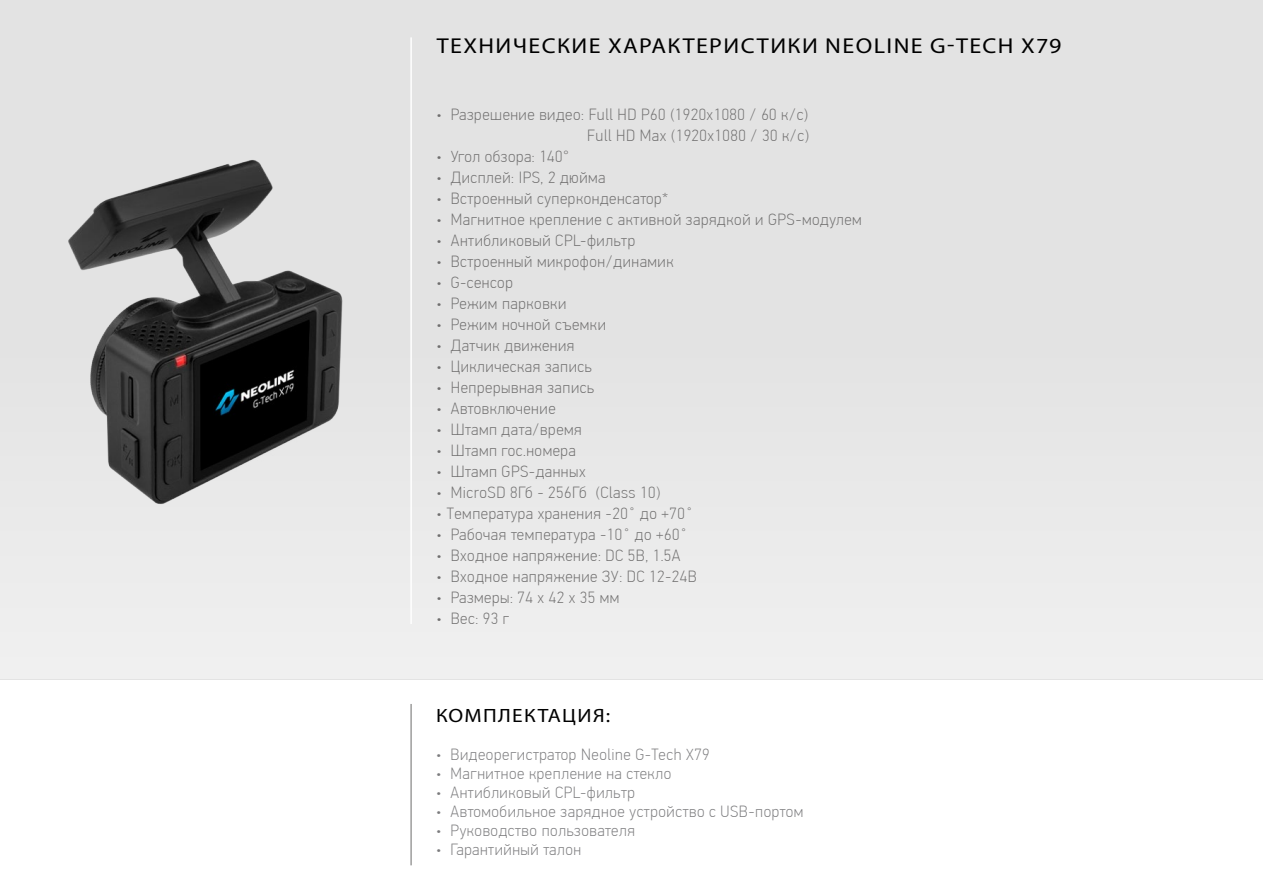
<style>
.page{position:relative;width:1263px;height:893px;background:#fff}
.page>*{position:absolute;margin:0;border:0;box-sizing:border-box;transform-origin:0 0}
.t1{font:21.6px "Myriad Pro";letter-spacing:.06em;color:#000;scale:1.11 1}
.t2{font:19.35px "Myriad Pro";letter-spacing:.06em;color:#000;scale:1.11 1}
.t3{font:100 16.2px/21px "PF Din Text Cond Pro";letter-spacing:.03em;color:#706f6f;text-align:right;scale:1.11 1}
.t4{font:100 16.2px "PF Din Text Cond Pro";letter-spacing:.03em;color:#7c7c7e;scale:1.11 1}
</style>
<div class="page">
<div style="left:0;top:0;width:1263px;height:679px;background:#e3e3e3"></div>
<div style="left:0;top:271px;width:1263px;height:408px;background:#e9e9e9"></div>
<hr style="left:410px;top:37px;width:2px;height:587px;background:#fff">
<hr style="left:410px;top:704px;width:2px;height:161px;background:#9d9d9c">
<img style="left:68px;top:101px;width:343px;height:403px">
<h1 class="t1" style="left:437px;top:33px;width:564px">ТЕХНИЧЕСКИЕ ХАРАКТЕРИСТИКИ NEOLINE G-TECH X79</h1>
<p class="t3" style="left:436px;top:104px;width:337px">• Разрешение видео: Full HD P60 (1920x1080 / 60 к/c)<br>Full HD Max (1920x1080 / 30 к/c)</p>
<p class="t3" style="left:436px;top:146px;width:121px">• Угол обзора: 140°</p>
<p class="t3" style="left:436px;top:167px;width:154px">• Дисплей: IPS, 2 дюйма</p>
<p class="t3" style="left:436px;top:188px;width:211px">• Встроенный суперконденсатор*</p>
<p class="t3" style="left:436px;top:209px;width:385px">• Магнитное крепление с активной зарядкой и GPS-модулем</p>
<p class="t3" style="left:436px;top:230px;width:181px">• Антибликовый CPL-фильтр</p>
<p class="t3" style="left:436px;top:251px;width:215px">• Встроенный микрофон/динамик</p>
<p class="t3" style="left:436px;top:272px;width:71px">• G-сенсор</p>
<p class="t3" style="left:436px;top:293px;width:119px">• Режим парковки</p>
<p class="t3" style="left:436px;top:314px;width:155px">• Режим ночной съемки</p>
<p class="t3" style="left:436px;top:335px;width:126px">• Датчик движения</p>
<p class="t3" style="left:436px;top:356px;width:142px">• Циклическая запись</p>
<p class="t3" style="left:436px;top:377px;width:144px">• Непрерывная запись</p>
<p class="t3" style="left:436px;top:398px;width:109px">• Автовключение</p>
<p class="t3" style="left:436px;top:419px;width:133px">• Штамп дата/время</p>
<p class="t3" style="left:436px;top:440px;width:127px">• Штамп гос.номера</p>
<p class="t3" style="left:436px;top:461px;width:136px">• Штамп GPS-данных</p>
<p class="t3" style="left:436px;top:482px;width:204px">• MicroSD 8Гб - 256Гб (Class 10)</p>
<p class="t3" style="left:436px;top:503px;width:233px">• Температура хранения -20˚ до +70˚</p>
<p class="t3" style="left:436px;top:524px;width:228px">• Рабочая температура -10˚ до +60˚</p>
<p class="t3" style="left:436px;top:545px;width:222px">• Входное напряжение: DC 5В, 1.5А</p>
<p class="t3" style="left:436px;top:566px;width:236px">• Входное напряжение ЗУ: DC 12-24В</p>
<p class="t3" style="left:436px;top:587px;width:167px">• Размеры: 74 x 42 x 35 мм</p>
<p class="t3" style="left:436px;top:608px;width:67px">• Вес: 93 г</p>
<p class="t2" style="left:436px;top:704px;width:158px">КОМПЛЕКТАЦИЯ:</p>
<p class="t4" style="left:436px;top:745px;width:248px">• Видеорегистратор Neoline G-Tech X79</p>
<p class="t4" style="left:436px;top:764px;width:214px">• Магнитное крепление на стекло</p>
<p class="t4" style="left:436px;top:783px;width:181px">• Антибликовый CPL-фильтр</p>
<p class="t4" style="left:436px;top:802px;width:332px">• Автомобильное зарядное устройство с USB-портом</p>
<p class="t4" style="left:436px;top:821px;width:181px">• Руководство пользователя</p>
<p class="t4" style="left:436px;top:840px;width:132px">• Гарантийный талон</p>
</div>
